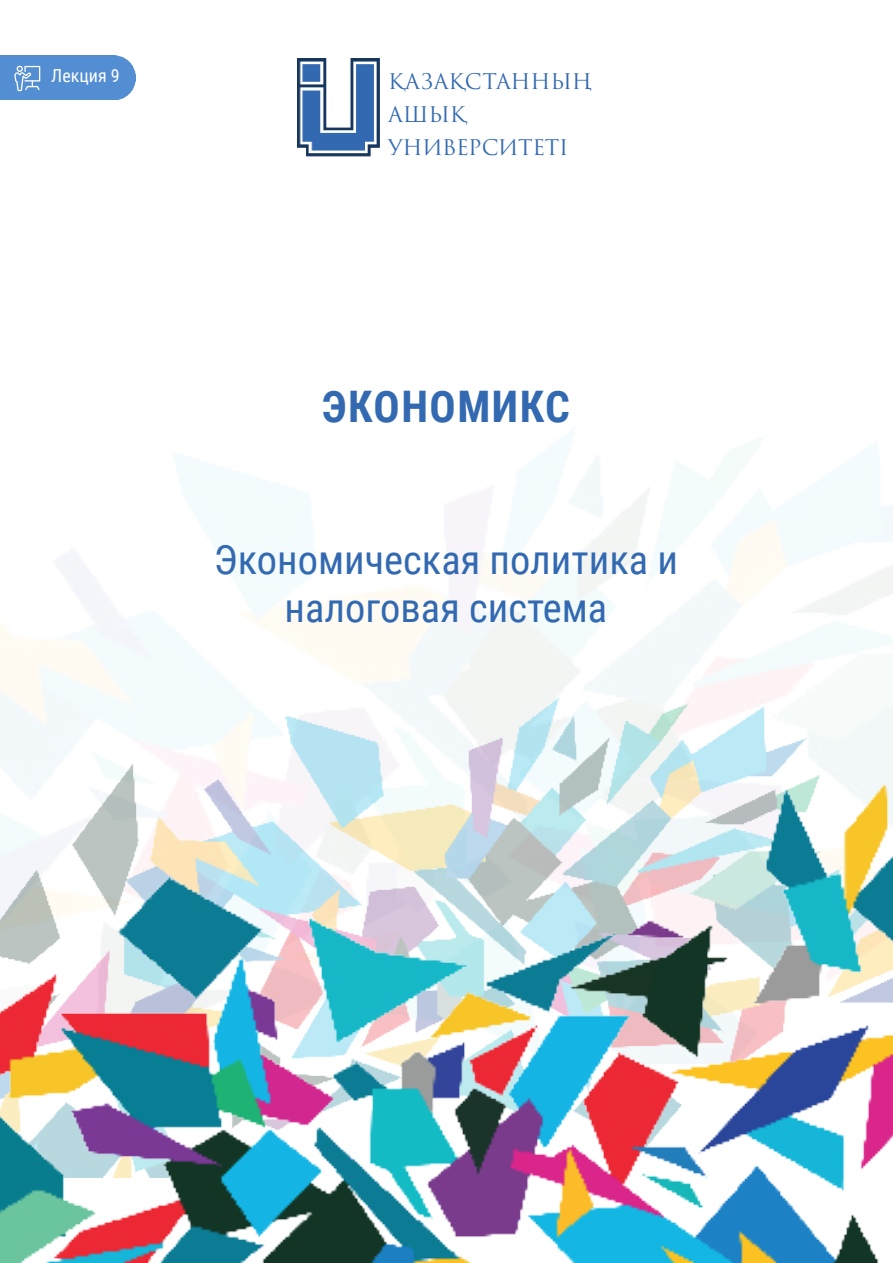
<style>
.page{position:relative;width:893px;height:1263px;background:#fff}
.page>*{position:absolute;margin:0;border:0;box-sizing:border-box;transform-origin:0 0}
.t1{font:700 43.5px "Roboto Condensed";letter-spacing:.035em;color:#3269b1}
.t2{font:40.5px/48.6px "Roboto Condensed";color:#3269b1;text-align:center}
.t3{font:21px "Trajan Pro 3";letter-spacing:-.01em;color:#3269b1}
.t4{font:18px "Roboto Condensed";color:#fff}
</style>
<div class="page">
<img style="left:0;top:429px;width:893px;height:634px">
<img style="left:0;top:696px;width:892px;height:33px">
<img style="left:0;top:729px;width:892px;height:534px">
<div style="left:0;top:55px;width:136px;height:45px;background:#538dd2"></div>
<svg style="left:14px;top:66px;width:26px;height:25px"></svg>
<img style="left:298px;top:58px;width:82px;height:99px">
<p class="t4" style="left:51px;top:63px;width:70px">Лекция 9</p>
<p class="t3" style="left:388px;top:67px;width:205px">ҚАЗАҚСТАННЫҢ</p>
<p class="t3" style="left:388px;top:100px;width:80px">АШЫҚ</p>
<p class="t3" style="left:388px;top:133px;width:182px">УНИВЕРСИТЕТІ</p>
<p class="t1" style="left:322px;top:376px;width:249px">ЭКОНОМИКС</p>
<p class="t2" style="left:214px;top:533px;width:466px">Экономическая политика и налоговая система</p>
</div>
